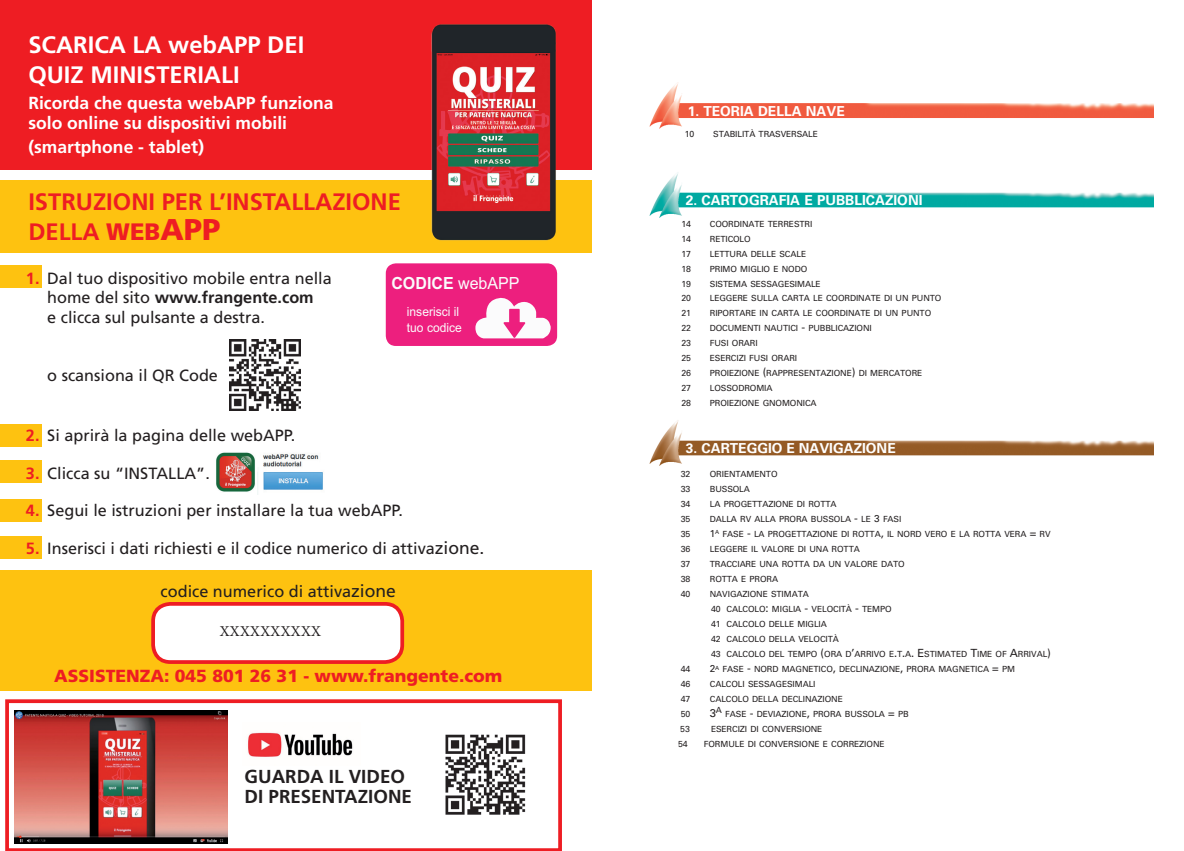
<style>
.page{position:relative;width:1184px;height:851px;background:#fff}
.page>*{position:absolute;margin:0;border:0;box-sizing:border-box;transform-origin:0 0}
.t1{font:700 23.75px "Frutiger LT Std";color:#ee1d23}
.t2{font:700 23.75px "Frutiger LT Std";color:#fff}
.t3{font:700 18.75px "Frutiger LT Std";color:#231f20}
.t4{font:700 17.5px/23.8px "Frutiger LT Std";color:#fff}
.t5{font:900 17.5px "Frutiger LT Std";color:#ee1d23}
.t6{font:700 16.75px "Arial";color:#fbfbfc;scale:.96 1}
.t7{font:16.25px/19.5px "Frutiger LT Std";color:#231f20;text-align:center}
.t8{font:15px "Minion Pro";letter-spacing:.025em;color:#231f20}
.Normale{font:700 13.75px "Univers LT Std";color:#fff}
.t9{font:12.62px/15.1px "Arial";color:#fbfbfc;scale:.96 1}
.Normale-2{font:8.75px "Univers LT Std";letter-spacing:-.01em;color:#231f20}
.Normale-3{font:8.5px "Univers LT Std";letter-spacing:-.015em;color:#231f20}
.s1{font-size:18.12px}
.s2{font-weight:900}
.s3{font-weight:900;font-size:30px}
.s4{font-weight:700;color:#ee1d23}
.s5{font-weight:700}
.s6{font-weight:400}
.s7{font-size:17.5px}
.s8{font-size:11.25px}
.s9{font-size:10px}
.s10{font-size:8.75px}
</style>
<div class="page">
<img style="left:649px;top:82px;width:504px;height:47px">
<img style="left:649px;top:172px;width:504px;height:46px">
<img style="left:649px;top:420px;width:504px;height:46px">
<div style="left:0;top:424px;width:41px;height:23px;background:#fec210"></div>
<div style="left:0;top:460px;width:41px;height:23px;background:#fec210"></div>
<div style="left:0;top:499px;width:41px;height:22px;background:#fec210"></div>
<div style="left:0;top:536px;width:41px;height:22px;background:#fec210"></div>
<div style="left:0;top:265px;width:41px;height:23px;background:#fec210"></div>
<div style="left:0;top:180px;width:592px;height:72px;background:#fec210"></div>
<svg style="left:387px;top:264px;width:169px;height:81px;background:#ee3e8f"></svg>
<div style="left:384px;top:261px;width:175px;height:87px;border:2px solid #fff;border-radius:11px"></div>
<div style="left:0;top:570px;width:592px;height:120px;background:#fec210"></div>
<div style="left:153px;top:603px;width:249px;height:59px;background:#fff;border-radius:17px"></div>
<div style="left:151px;top:602px;width:253px;height:61px;border:4px solid #ee1d23;border-radius:17px"></div>
<div style="left:0;top:0;width:592px;height:169px;background:#ee1d23"></div>
<img style="left:420px;top:24px;width:145px;height:217px">
<img style="left:229px;top:339px;width:71px;height:71px">
<svg style="left:5px;top:699px;width:557px;height:151px"></svg>
<img style="left:243px;top:722px;width:117px;height:42px">
<img style="left:441px;top:731px;width:89px;height:87px">
<img style="left:216px;top:452px;width:107px;height:42px">
<p class="t2" style="left:28px;top:31px;width:277px">SCARICA LA webAPP DEI</p>
<p class="t2" style="left:28px;top:61px;width:213px">QUIZ MINISTERIALI</p>
<p class="t4" style="left:28px;top:91px;width:307px">Ricorda che questa webAPP funziona</p>
<p class="t4" style="left:28px;top:111px;width:260px">solo online su dispositivi mobili (smartphone - tabl<span class="s1">et)</span></p>
<p class="t1" style="left:28px;top:188px;width:374px">ISTRUZIONI PER L’INSTALLAZIONE</p>
<p class="t1" style="left:28px;top:218px;width:193px">DELLA <span class="s2">WEB</span><span class="s3">APP</span></p>
<p class="t7" style="left:26px;top:268px;width:307px"><span class="s4">1.</span> Dal tuo dispositivo mobile entra nella home del sito <span class="s5">www.frangente.com</span></p>
<p class="t7" style="left:47px;top:307px;width:219px">e clicca sul pulsante a destra.</p>
<p class="t7" style="left:47px;top:366px;width:172px">o scansiona il QR Code</p>
<p class="t6" style="left:391px;top:271px;width:135px">CODICE <span class="s6">webAPP</span></p>
<p class="t9" style="left:407px;top:304px;width:59px">inserisci il tuo codice</p>
<p class="t7" style="left:26px;top:425px;width:271px"><span class="s4">2.</span> Si aprirà la pagina delle webAPP.</p>
<p class="t7" style="left:26px;top:463px;width:185px"><span class="s4">3.</span> Clicca su “INSTALLA”.</p>
<p class="t7" style="left:26px;top:501px;width:378px"><span class="s4">4.</span> Segui le istruzioni per installare la tua webAPP.</p>
<p class="t7" style="left:26px;top:538px;width:460px"><span class="s4">5.</span> Inserisci i dati richiesti e il codice numerico di attiva<span class="s7">zione.</span></p>
<p class="t7" style="left:161px;top:582px;width:237px">codice numerico di attiva<span class="s7">zione</span></p>
<p class="t8" style="left:220px;top:621px;width:103px">XXXXXXXXXX</p>
<p class="t5" style="left:54px;top:665px;width:449px">ASSISTENZA: 045 801 26 31 - www.frangente.com</p>
<p class="t3" style="left:244px;top:765px;width:162px">GUARDA IL VIDEO</p>
<p class="t3" style="left:244px;top:785px;width:169px">DI PRESENTAZIONE</p>
<p class="Normale" style="left:687px;top:103px;width:159px">1. TEORIA DELLA NAVE</p>
<p class="Normale-2" style="left:685px;top:129px;width:11px">10</p>
<p class="Normale-3" style="left:713px;top:129px;width:106px">STABILITÀ TRASVERSALE</p>
<p class="Normale" style="left:686px;top:192px;width:238px">2. CARTOGRAFIA E PUBBLICAZIONI</p>
<p class="Normale-2" style="left:681px;top:219px;width:11px">14</p>
<p class="Normale-3" style="left:710px;top:219px;width:104px">COORDINATE TERRESTRI</p>
<p class="Normale-2" style="left:681px;top:234px;width:11px">14</p>
<p class="Normale-3" style="left:710px;top:234px;width:42px">RETICOLO</p>
<p class="Normale-2" style="left:681px;top:249px;width:11px">17</p>
<p class="Normale-3" style="left:710px;top:249px;width:98px">LETTURA DELLE SCALE</p>
<p class="Normale-2" style="left:681px;top:264px;width:11px">18</p>
<p class="Normale-3" style="left:710px;top:264px;width:99px">PRIMO MIGLIO E NODO</p>
<p class="Normale-2" style="left:681px;top:279px;width:11px">19</p>
<p class="Normale-3" style="left:710px;top:279px;width:112px">SISTEMA SESSAGESIMALE</p>
<p class="Normale-2" style="left:681px;top:293px;width:11px">20</p>
<p class="Normale-3" style="left:710px;top:293px;width:233px">LEGGERE SULLA CARTA LE COORDINATE DI UN PUNTO</p>
<p class="Normale-2" style="left:681px;top:308px;width:11px">21</p>
<p class="Normale-3" style="left:710px;top:308px;width:223px">RIPORTARE IN CARTA LE COORDINATE DI UN PUNTO</p>
<p class="Normale-2" style="left:681px;top:323px;width:11px">22</p>
<p class="Normale-3" style="left:710px;top:323px;width:163px">DOCUMENTI NAUTICI <span class="s8">-</span> PUBBLICAZIONI</p>
<p class="Normale-2" style="left:681px;top:338px;width:11px">23</p>
<p class="Normale-3" style="left:710px;top:338px;width:49px">FUSI ORARI</p>
<p class="Normale-2" style="left:681px;top:353px;width:11px">25</p>
<p class="Normale-3" style="left:710px;top:353px;width:89px">ESERCIZI FUSI ORARI</p>
<p class="Normale-2" style="left:681px;top:368px;width:11px">26</p>
<p class="Normale-3" style="left:710px;top:368px;width:214px">PROIEZIONE <span class="s8">(</span>RAPPRESENTAZIONE<span class="s8">)</span> DI MERCATORE</p>
<p class="Normale-2" style="left:681px;top:383px;width:11px">27</p>
<p class="Normale-3" style="left:710px;top:383px;width:64px">LOSSODROMIA</p>
<p class="Normale-2" style="left:681px;top:398px;width:11px">28</p>
<p class="Normale-3" style="left:710px;top:398px;width:108px">PROIEZIONE GNOMONICA</p>
<p class="Normale" style="left:686px;top:440px;width:211px">3. CARTEGGIO E NAVIGAZIONE</p>
<p class="Normale-2" style="left:680px;top:468px;width:11px">32</p>
<p class="Normale-3" style="left:710px;top:468px;width:69px">ORIENTAMENTO</p>
<p class="Normale-2" style="left:680px;top:483px;width:11px">33</p>
<p class="Normale-3" style="left:710px;top:483px;width:42px">BUSSOLA</p>
<p class="Normale-2" style="left:680px;top:498px;width:11px">34</p>
<p class="Normale-3" style="left:710px;top:498px;width:128px">LA PROGETTAZIONE DI ROTTA</p>
<p class="Normale-2" style="left:680px;top:513px;width:11px">35</p>
<p class="Normale-3" style="left:710px;top:513px;width:193px">DALLA RV ALLA PRORA BUSSOLA <span class="s8">-</span> LE <span class="s9">3</span> FASI</p>
<p class="Normale-2" style="left:680px;top:528px;width:11px">35</p>
<p class="Normale-3" style="left:710px;top:528px;width:342px"><span class="s9">1</span><sup>A</sup> FASE <span class="s8">-</span> LA PROGETTAZIONE DI ROTTA<span class="s8">,</span> IL NORD VERO E LA ROTTA VERA <span class="s8">=</span> RV</p>
<p class="Normale-2" style="left:680px;top:543px;width:11px">36</p>
<p class="Normale-3" style="left:710px;top:543px;width:151px">LEGGERE IL VALORE DI UNA ROTTA</p>
<p class="Normale-2" style="left:680px;top:558px;width:11px">37</p>
<p class="Normale-3" style="left:710px;top:558px;width:196px">TRACCIARE UNA ROTTA DA UN VALORE DATO</p>
<p class="Normale-2" style="left:680px;top:573px;width:11px">38</p>
<p class="Normale-3" style="left:710px;top:573px;width:70px">ROTTA E PRORA</p>
<p class="Normale-2" style="left:680px;top:588px;width:11px">40</p>
<p class="Normale-3" style="left:710px;top:588px;width:100px">NAVIGAZIONE STIMATA</p>
<p class="Normale-3" style="left:711px;top:603px;width:182px"><span class="s10">40</span> CALCOLO<span class="s8">:</span> MIGLIA <span class="s8">-</span> VELOCITÀ <span class="s8">-</span> TEMPO</p>
<p class="Normale-3" style="left:711px;top:618px;width:117px"><span class="s10">41</span> CALCOLO DELLE MIGLIA</p>
<p class="Normale-3" style="left:711px;top:633px;width:129px"><span class="s10">42</span> CALCOLO DELLA VELOCITÀ</p>
<p class="Normale-3" style="left:711px;top:648px;width:341px"><span class="s10">43</span> CALCOLO DEL TEMPO <span class="s8">(</span>ORA D<span class="s8">’</span>ARRIVO E<span class="s8">.</span>T<span class="s8">.</span>A<span class="s8">. E</span> STIMATED <span class="s8">T</span>IME OF <span class="s8">A</span>RRIVAL<span class="s8">)</span></p>
<p class="Normale-2" style="left:680px;top:663px;width:11px">44</p>
<p class="Normale-3" style="left:710px;top:663px;width:307px"><span class="s9">2</span><sup>A</sup> FASE <span class="s8">-</span> NORD MAGNETICO<span class="s8">,</span> DECLINAZIONE<span class="s8">,</span> PRORA MAGNETICA <span class="s8">=</span> PM</p>
<p class="Normale-2" style="left:680px;top:678px;width:11px">46</p>
<p class="Normale-3" style="left:710px;top:678px;width:107px">CALCOLI SESSAGESIMALI</p>
<p class="Normale-2" style="left:680px;top:693px;width:11px">47</p>
<p class="Normale-3" style="left:710px;top:693px;width:135px">CALCOLO DELLA DECLINAZIONE</p>
<p class="Normale-2" style="left:680px;top:708px;width:11px">50</p>
<p class="Normale-3" style="left:710px;top:708px;width:200px"><span class="s8">3</span>A FASE <span class="s8">-</span> DEVIAZIONE<span class="s8">,</span> PRORA BUSSOLA <span class="s8">=</span> PB</p>
<p class="Normale-2" style="left:680px;top:723px;width:11px">53</p>
<p class="Normale-3" style="left:711px;top:723px;width:113px">ESERCIZI DI CONVERSIONE</p>
<p class="Normale-2" style="left:678px;top:738px;width:11px">54</p>
<p class="Normale-3" style="left:704px;top:738px;width:182px">FORMULE DI CONVERSIONE E CORREZIONE</p>
</div>
